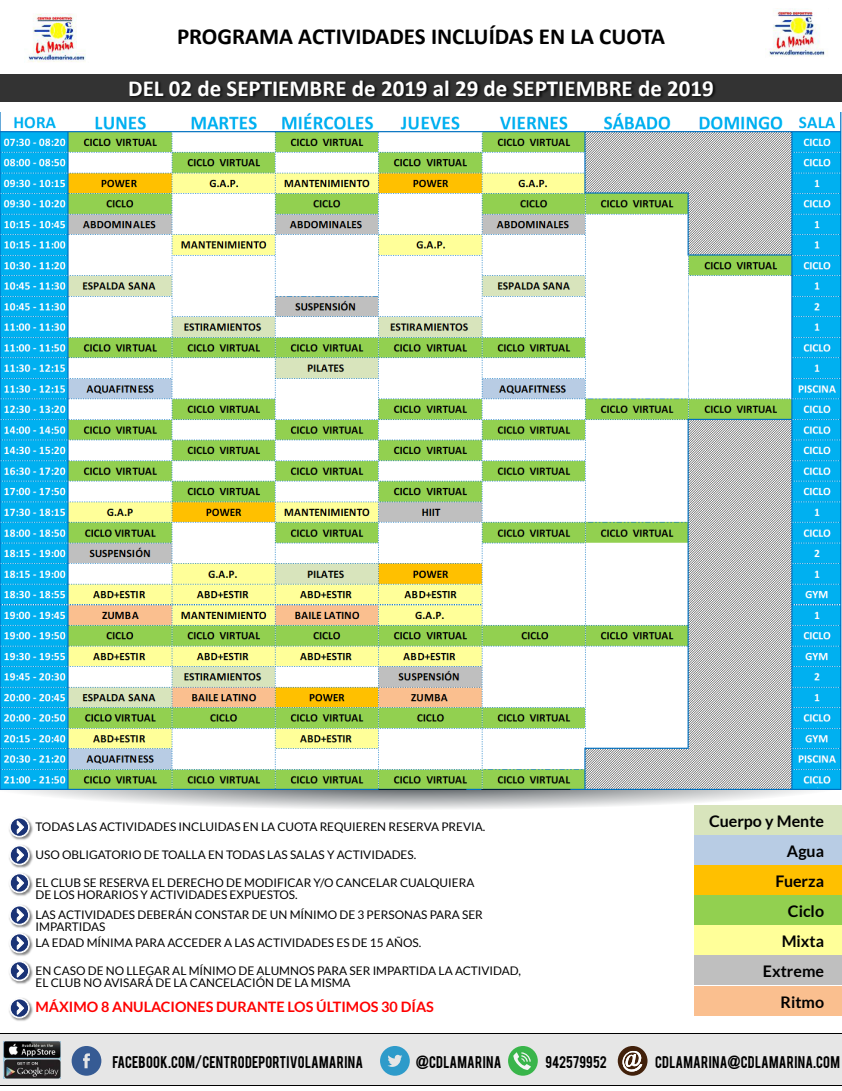
<style>
.page{position:relative;width:842px;height:1091px;background:#fff}
.page>*{position:absolute;margin:0;border:0;box-sizing:border-box;transform-origin:0 0}
.t1{font:700 23px "Calibri";color:#fff}
.t2{font:700 23px "Calibri";color:#000}
.t3{font:700 16px/30.2px "Lato";color:#000;text-align:right}
.t4{font:700 14.4px "Lato";color:#f00}
.t5{font:13.3px "Bebas";letter-spacing:.02em;color:#000}
.t6{font:13.3px "Bebas";color:#000}
.t7{font:11.8px/11.8px "Lato";color:#000}
</style>
<div class="page">
<img style="left:28px;top:14px;width:58px;height:48px">
<img style="left:765px;top:8px;width:63px;height:49px">
<div style="left:0;top:1034px;width:842px;height:52px;background:#e6e6e6"></div>
<img style="left:3px;top:1041px;width:58px;height:38px">
<hr style="left:0;top:1033px;width:842px;height:1px;background:#000">
<hr style="left:0;top:1085px;width:842px;height:1px;background:#000">
<svg style="left:72px;top:1046px;width:29px;height:30px"></svg>
<svg style="left:380px;top:1046px;width:30px;height:30px"></svg>
<div style="left:508px;top:1046px;width:30px;height:30px;background:#39b54a;border-radius:50%"></div>
<svg style="left:513px;top:1052px;width:18px;height:18px"></svg>
<div style="left:618px;top:1046px;width:29px;height:30px;background:#42210b;border-radius:50%"></div>
<svg style="left:622px;top:1051px;width:20px;height:21px"></svg>
<img style="left:15px;top:1004px;width:18px;height:17px">
<svg style="left:9px;top:998px;width:22px;height:22px"></svg>
<img style="left:14px;top:823px;width:19px;height:73px">
<svg style="left:9px;top:817px;width:22px;height:77px"></svg>
<img style="left:14px;top:911px;width:19px;height:73px">
<svg style="left:9px;top:905px;width:22px;height:77px"></svg>
<svg style="left:13px;top:788px;width:829px;height:21px"></svg>
<img style="left:0;top:112px;width:841px;height:678px">
<div style="left:0;top:74px;width:842px;height:28px;background:#333"></div>
<img style="left:130px;top:81px;width:586px;height:17px">
<div style="left:694px;top:805px;width:148px;height:30px;background:#d8e4bc"></div>
<div style="left:694px;top:835px;width:148px;height:30px;background:#b8cce4"></div>
<div style="left:694px;top:865px;width:148px;height:30px;background:#ffc000"></div>
<div style="left:694px;top:895px;width:148px;height:30px;background:#92d050"></div>
<div style="left:694px;top:925px;width:148px;height:30px;background:#ff9"></div>
<div style="left:694px;top:955px;width:148px;height:30px;background:#bfbfbf"></div>
<div style="left:694px;top:986px;width:148px;height:30px;background:#fabf8f"></div>
<h1 class="t2" style="left:177px;top:22px;width:489px">PROGRAMA ACTIVIDADES INCLUÍDAS EN LA CUOTA</h1>
<h1 class="t1" style="left:128px;top:74px;width:587px">DEL 02 de SEPTIEMBRE de 2019 al 29 de SEPTIEMBRE de 2019</h1>
<p class="t7" style="left:36px;top:821px;width:451px">TODAS LAS ACTIVIDADES INCLUIDAS EN LA CUOTA REQUIEREN RESERVA PREVIA.</p>
<p class="t7" style="left:36px;top:849px;width:382px">USO OBLIGATORIO DE TOALLA EN TODAS LAS SALAS Y ACTIVIDADES.</p>
<p class="t7" style="left:36px;top:877px;width:440px">EL CLUB SE RESERVA EL DERECHO DE MODIFICAR Y/O CANCELAR CUALQUIERA<br>DE LOS HORARIOS Y ACTIVIDADES EXPUESTOS.</p>
<p class="t7" style="left:36px;top:909px;width:449px">LAS ACTIVIDADES DEBERÁN CONSTAR DE UN MÍNIMO DE 3 PERSONAS PARA SER<br>IMPARTIDAS</p>
<p class="t7" style="left:36px;top:937px;width:387px">LA EDAD MÍNIMA PARA ACCEDER A LAS ACTIVIDADES ES DE 15 AÑOS.</p>
<p class="t7" style="left:36px;top:965px;width:487px">EN CASO DE NO LLEGAR AL MÍNIMO DE ALUMNOS PARA SER IMPARTIDA LA ACTIVIDAD,<br>EL CLUB NO AVISARÁ DE LA CANCELACIÓN DE LA MISMA</p>
<p class="t4" style="left:36px;top:998px;width:400px">MÁXIMO 8 ANULACIONES DURANTE LOS ÚLTIMOS 30 DÍAS</p>
<h2 class="t3" style="left:709px;top:806px;width:117px">Cuerpo y Mente<br>Agua<br>Fuerza<br>Ciclo<br>Mixta<br>Extreme<br>Ritmo</h2>
<p class="t5" style="left:113px;top:1052px;width:252px">FACEBOOK.COM/CENTRODEPORTIVOLAMARINA</p>
<p class="t5" style="left:416px;top:1052px;width:87px">@CDLAMARINA</p>
<p class="t6" style="left:545px;top:1052px;width:63px">942579952</p>
<p class="t5" style="left:655px;top:1052px;width:186px">CDLAMARINA@CDLAMARINA.COM</p>
</div>
